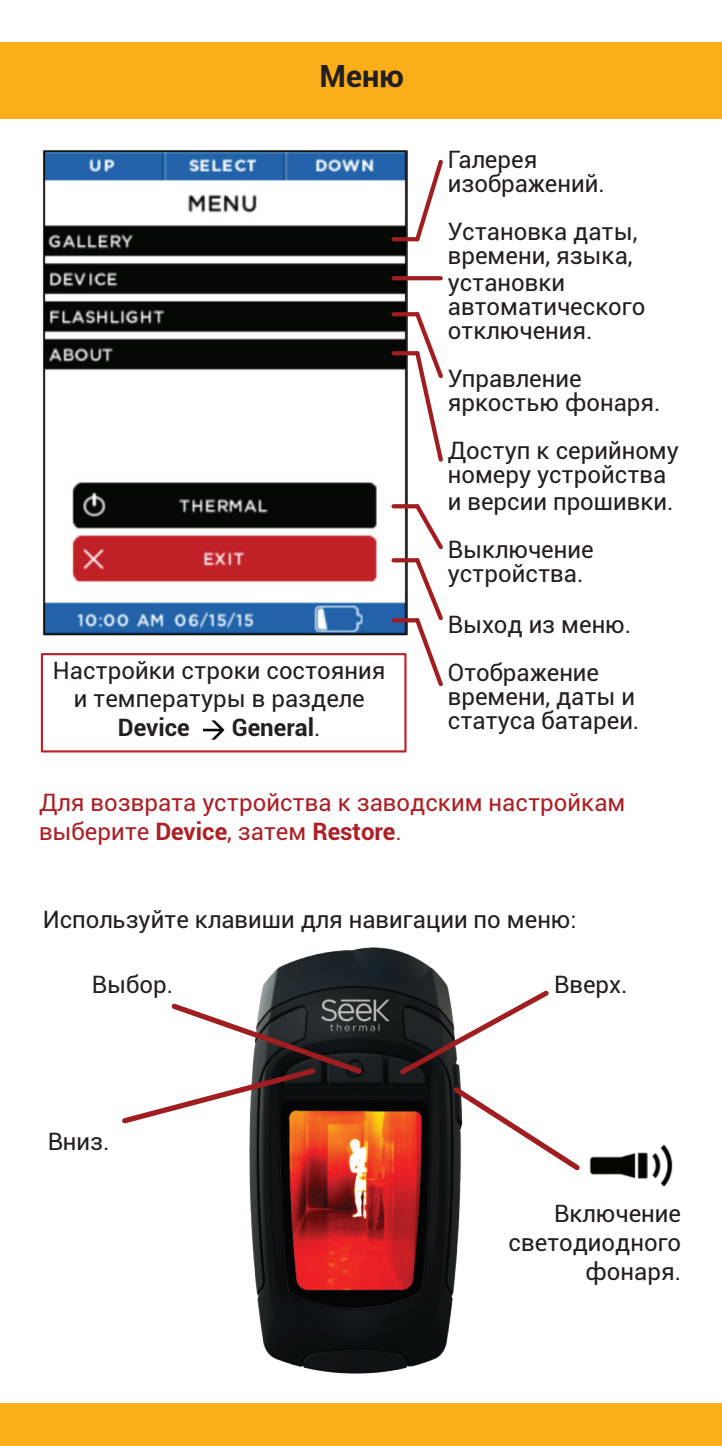
<style>
.page{position:relative;width:722px;height:1446px;background:#fff}
.page>*{position:absolute;margin:0;border:0;box-sizing:border-box;transform-origin:0 0}
.t1{font:700 30.6px "Roboto";color:#231f20}
.t2{font:24px/24px "Roboto";color:#231f20}
.t3{font:24px/28.8px "Roboto";color:#ad1f24}
.t4{font:700 24px "Roboto";color:#231f20}
.s1{font-weight:400}
.s2{font-weight:700}
</style>
<div class="page">
<div style="left:0;top:1403px;width:722px;height:43px;background:#faaf18"></div>
<div style="left:0;top:43px;width:722px;height:76px;background:#faaf18"></div>
<img style="left:249px;top:947px;width:212px;height:427px">
<img style="left:42px;top:150px;width:365px;height:485px">
<svg style="left:412px;top:159px;width:31px;height:83px"></svg>
<svg style="left:393px;top:237px;width:24px;height:4px"></svg>
<svg style="left:393px;top:276px;width:48px;height:4px"></svg>
<svg style="left:393px;top:312px;width:19px;height:4px"></svg>
<svg style="left:412px;top:312px;width:31px;height:150px"></svg>
<svg style="left:393px;top:351px;width:24px;height:4px"></svg>
<svg style="left:393px;top:504px;width:18px;height:4px"></svg>
<svg style="left:393px;top:558px;width:18px;height:4px"></svg>
<div style="left:41px;top:653px;width:365px;height:99px;border:2px solid #c02025"></div>
<svg style="left:203px;top:720px;width:22px;height:20px"></svg>
<svg style="left:411px;top:504px;width:32px;height:183px"></svg>
<svg style="left:393px;top:618px;width:24px;height:4px"></svg>
<img style="left:589px;top:1144px;width:84px;height:43px">
<svg style="left:396px;top:986px;width:184px;height:189px"></svg>
<svg style="left:122px;top:999px;width:244px;height:128px"></svg>
<p class="t1" style="left:319px;top:54px;width:86px">Меню</p>
<p class="t2" style="left:53px;top:655px;width:334px;line-height:28.8px;text-align:center">Настройки строки состояния и температуры в разделе</p>
<p class="t4" style="left:118px;top:711px;width:73px">Device</p>
<p class="t4" style="left:232px;top:711px;width:90px">General<span class="s1">.</span></p>
<p class="t2" style="left:448px;top:146px;width:159px">Галерея изображений.</p>
<p class="t2" style="left:448px;top:218px;width:191px">Установка даты, времени, языка,</p>
<p class="t2" style="left:448px;top:269px;width:199px">установки автоматического отключения.</p>
<p class="t2" style="left:448px;top:365px;width:214px">Управление яркостью фонаря.</p>
<p class="t2" style="left:448px;top:437px;width:233px">Доступ к серийному номеру устройства</p>
<p class="t2" style="left:448px;top:476px;width:227px;line-height:48px">и версии прошивки.<br>Выключение</p>
<p class="t2" style="left:448px;top:547px;width:185px;line-height:51px">устройства.<br>Выход из меню.</p>
<p class="t2" style="left:448px;top:659px;width:193px">Отображение времени, даты и статуса батареи.</p>
<p class="t3" style="left:39px;top:787px;width:588px">Для возврата устройства к заводским настройкам выберите <span class="s2">Device</span>, затем <span class="s2">Restore</span>.</p>
<p class="t2" style="left:43px;top:906px;width:535px">Используйте клавиши для навигации по меню:</p>
<p class="t2" style="left:92px;top:972px;width:83px">Выбор.</p>
<p class="t2" style="left:554px;top:972px;width:75px">Вверх.</p>
<p class="t2" style="left:48px;top:1128px;width:63px">Вниз.</p>
<p class="t2" style="left:508px;top:1198px;width:174px;line-height:28.8px;text-align:right">Включение светодиодного фонаря.</p>
</div>
